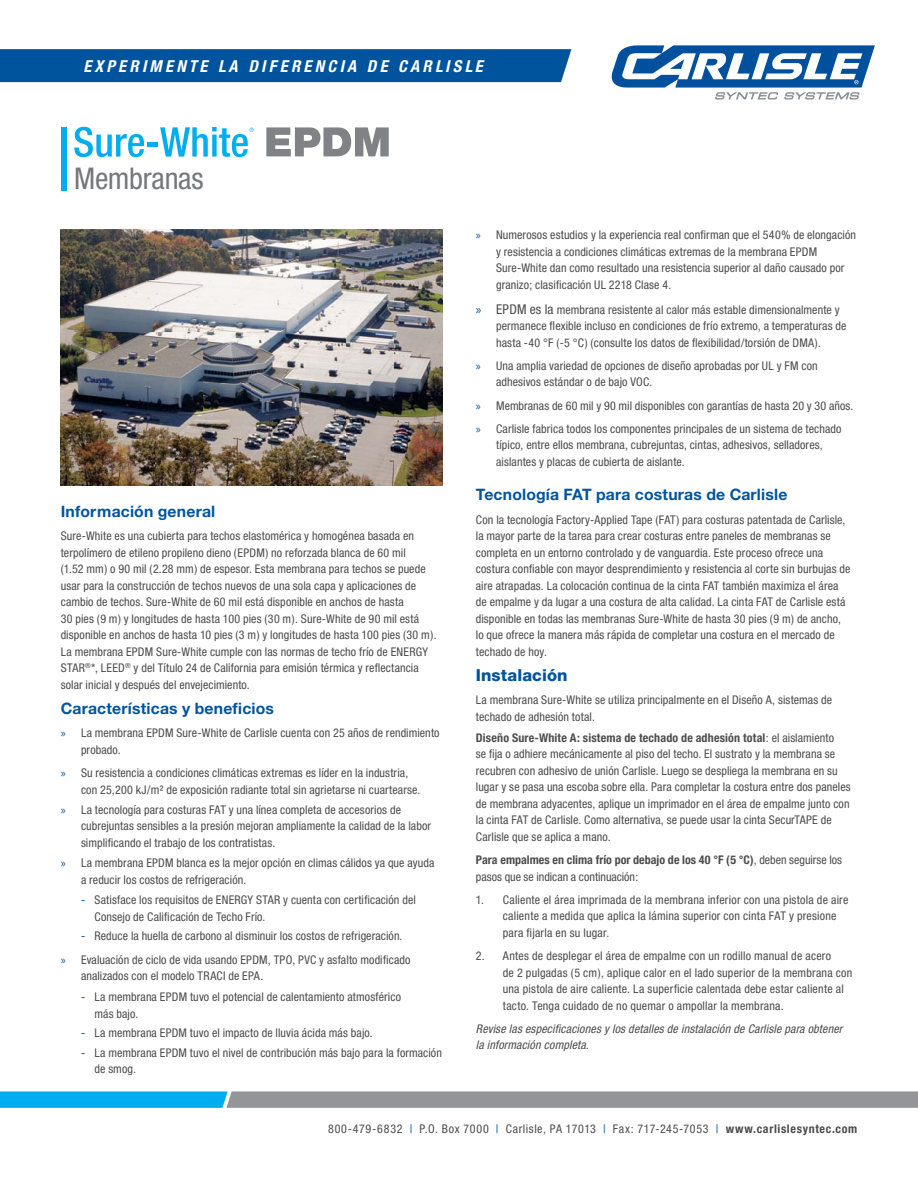
<style>
.page{position:relative;width:918px;height:1188px;background:#fff}
.page>*{position:absolute;margin:0;border:0;box-sizing:border-box;transform-origin:0 0}
.t1{font:condensed 30px "Helvetica Neue";letter-spacing:-.005em;color:#77787b}
.t2{font:italic 700 condensed 16.5px "Helvetica Neue";letter-spacing:.2em;color:#fff}
.t3{font:800 16.5px "Helvetica Neue";letter-spacing:.005em;color:#00549e}
.t4{font:700 15.75px "Helvetica Neue";letter-spacing:.01em;color:#00549e}
.t5{font:condensed 12px/16.5px "Helvetica Neue";letter-spacing:.01em;color:#4c4c4e}
.t6{font:italic condensed 12px/16.5px "Helvetica Neue";letter-spacing:.015em;color:#4c4c4e}
.t7{font:condensed 12px "Helvetica Neue";letter-spacing:.05em;color:#4c4c4e}
.s1{font-family:"Myriad Pro";font-stretch:normal;color:#00549e}
.s2{color:#00549e}
.s3{font-family:"Myriad Pro";font-stretch:normal;font-size:13.5px;color:#00549e}
.s4{font-size:13.5px}
.s5{font-weight:700}
</style>
<div class="page">
<svg style="left:266px;top:127px;width:123px;height:29px"></svg>
<svg style="left:74px;top:127px;width:70px;height:30px"></svg>
<hr style="left:147px;top:143px;width:11px;height:4px;background:#00aeef">
<svg style="left:160px;top:127px;width:94px;height:30px"></svg>
<div style="left:61px;top:127px;width:6px;height:63px;background:#00aeef"></div>
<svg style="left:0;top:1091px;width:918px;height:17px;background:#749eb0"></svg>
<div style="left:0;top:49px;width:571px;height:33px;background:#00549e"></div>
<svg style="left:612px;top:45px;width:263px;height:55px"></svg>
<img style="left:61px;top:230px;width:381px;height:256px">
<h2 class="t2" style="left:84px;top:60px;width:401px">EXPERIMENTE LA DIFERENCIA DE CARLISLE</h2>
<h1 class="t1" style="left:74px;top:167px;width:131px">Membranas</h1>
<h3 class="t4" style="left:61px;top:506px;width:156px">Información general</h3>
<p class="t5" style="left:61px;top:529px;width:377px">Sure-White es una cubierta para techos elastomérica y homogénea basada en terpolímero de etileno propileno dieno (EPDM) no reforzada blanca de 60 mil<br>(1.52 mm) o 90 mil (2.28 mm) de espesor. Esta membrana para techos se puede usar para la construcción de techos nuevos de una sola capa y aplicaciones de cambio de techos. Sure-White de 60 mil está disponible en anchos de hasta<br>30 pies (9 m) y longitudes de hasta 100 pies (30 m). Sure-White de 90 mil está disponible en anchos de hasta 10 pies (3 m) y longitudes de hasta 100 pies (30 m).<br>La membrana EPDM Sure-White cumple con las normas de techo frío de ENERGY STAR<sup>®</sup>*, LEED<sup>®</sup> y del Título 24 de California para emisión térmica y reflectancia solar inicial y después del envejecimiento.</p>
<h3 class="t4" style="left:61px;top:703px;width:215px">Características y beneficios</h3>
<p class="t5" style="left:81px;top:726px;width:360px;text-indent:-20px"><span class="s1">»</span> La membrana EPDM Sure-White de Carlisle cuenta con 25 años de rendimiento probado.</p>
<p class="t5" style="left:81px;top:766px;width:341px;text-indent:-20px"><span class="s1">»</span> Su resistencia a condiciones climáticas extremas es líder en la industria, con 25,200 kJ/m² de exposición radiante total sin agrietarse ni cuartearse.</p>
<p class="t5" style="left:81px;top:802px;width:352px;text-indent:-20px"><span class="s1">»</span> La tecnología para costuras FAT y una línea completa de accesorios de cubrejuntas sensibles a la presión mejoran ampliamente la calidad de la labor simplificando el trabajo de los contratistas.</p>
<p class="t5" style="left:81px;top:856px;width:355px;text-indent:-20px"><span class="s1">»</span> La membrana EPDM blanca es la mejor opción en climas cálidos ya que ayuda a reducir los costos de refrigeración.</p>
<p class="t5" style="left:94px;top:893px;width:323px;text-indent:-14px"><span class="s2">-</span> Satisface los requisitos de ENERGY STAR y cuenta con certificación del<br>Consejo de Calificación de Techo Frío.</p>
<p class="t5" style="left:61px;top:926px;width:351px;line-height:23.2px;text-indent:20px"><span class="s2">-</span> Reduce la huella de carbono al disminuir los costos de refrigeración. <span class="s1">»</span> Evaluación de ciclo de vida usando EPDM, TPO, PVC y asfalto modificado</p>
<p class="t5" style="left:81px;top:969px;width:184px">analizados con el modelo TRACI de EPA.</p>
<p class="t5" style="left:94px;top:990px;width:308px;text-indent:-14px"><span class="s2">-</span> La membrana EPDM tuvo el potencial de calentamiento atmosférico más bajo.</p>
<p class="t5" style="left:81px;top:1026px;width:293px"><span class="s2">-</span> La membrana EPDM tuvo el impacto de lluvia ácida más bajo.</p>
<p class="t5" style="left:94px;top:1045px;width:349px;text-indent:-14px"><span class="s2">-</span> La membrana EPDM tuvo el nivel de contribución más bajo para la formación de smog.</p>
<p class="t5" style="left:496px;top:228px;width:361px;text-indent:-20px"><span class="s1">»</span> Numerosos estudios y la experiencia real confirman que el 540% de elongación y resistencia a condiciones climáticas extremas de la membrana EPDM Sure-White dan como resultado una resistencia superior al daño causado por granizo; clasificación UL 2218 Clase 4.</p>
<p class="t5" style="left:496px;top:302px;width:352px;text-indent:-20px"><span class="s3">»</span> <span class="s4">EPDM es la</span> membrana resistente al calor más estable dimensionalmente y permanece flexible incluso en condiciones de frío extremo, a temperaturas de hasta -40 °F (-5 °C) (consulte los datos de flexibilidad/torsión de DMA).</p>
<p class="t5" style="left:496px;top:358px;width:323px;text-indent:-20px"><span class="s1">»</span> Una amplia variedad de opciones de diseño aprobadas por UL y FM con adhesivos estándar o de bajo VOC.</p>
<p class="t5" style="left:476px;top:395px;width:379px;line-height:23.2px"><span class="s1">»</span> Membranas de 60 mil y 90 mil disponibles con garantías de hasta 20 y 30 años. <span class="s1">»</span> Carlisle fabrica todos los componentes principales de un sistema de techado</p>
<p class="t5" style="left:496px;top:438px;width:328px">típico, entre ellos membrana, cubrejuntas, cintas, adhesivos, selladores, aislantes y placas de cubierta de aislante.</p>
<h3 class="t4" style="left:476px;top:489px;width:313px">Tecnología FAT para costuras de Carlisle</h3>
<p class="t5" style="left:476px;top:512px;width:376px">Con la tecnología Factory-Applied Tape (FAT) para costuras patentada de Carlisle, la mayor parte de la tarea para crear costuras entre paneles de membranas se completa en un entorno controlado y de vanguardia. Este proceso ofrece una costura confiable con mayor desprendimiento y resistencia al corte sin burbujas de aire atrapadas. La colocación continua de la cinta FAT también maximiza el área de empalme y da lugar a una costura de alta calidad. La cinta FAT de Carlisle está disponible en todas las membranas Sure-White de hasta 30 pies (9 m) de ancho, lo que ofrece la manera más rápida de completar una costura en el mercado de techado de hoy.</p>
<h2 class="t3" style="left:476px;top:669px;width:93px">Instalación</h2>
<p class="t5" style="left:476px;top:693px;width:358px">La membrana Sure-White se utiliza principalmente en el Diseño A, sistemas de techado de adhesión total.</p>
<p class="t5" style="left:476px;top:730px;width:376px"><span class="s5">Diseño Sure-White A: sistema de techado de adhesión total</span>: el aislamiento<br>se fija o adhiere mecánicamente al piso del techo. El sustrato y la membrana se recubren con adhesivo de unión Carlisle. Luego se despliega la membrana en su lugar y se pasa una escoba sobre ella. Para completar la costura entre dos paneles de membrana adyacentes, aplique un imprimador en el área de empalme junto con la cinta FAT de Carlisle. Como alternativa, se puede usar la cinta SecurTAPE de Carlisle que se aplica a mano.</p>
<p class="t5" style="left:476px;top:853px;width:368px"><span class="s5">Para empalmes en clima frío por debajo de los 40 °F (5 °C)</span>, deben seguirse los pasos que se indican a continuación:</p>
<p class="t5" style="left:503px;top:892px;width:347px;text-indent:-27px">1. Caliente el área imprimada de la membrana inferior con una pistola de aire caliente a medida que aplica la lámina superior con cinta FAT y presione para fijarla en su lugar.</p>
<p class="t5" style="left:503px;top:949px;width:351px;text-indent:-27px">2. Antes de desplegar el área de empalme con un rodillo manual de acero<br>de 2 pulgadas (5 cm), aplique calor en el lado superior de la membrana con una pistola de aire caliente. La superficie calentada debe estar caliente al tacto. Tenga cuidado de no quemar o ampollar la membrana.</p>
<p class="t6" style="left:476px;top:1021px;width:368px">Revise las especificaciones y los detalles de instalación de Carlisle para obtener la información completa.</p>
<p class="t7" style="left:328px;top:1125px;width:531px">800-479-6832 <span class="s2">|</span> P.O. Box 7000 <span class="s2">|</span> Carlisle, PA 17013 <span class="s2">|</span> Fax: 717-245-7053 <span class="s2">|</span> <span class="s5">www.carlislesyntec.com</span></p>
</div>
